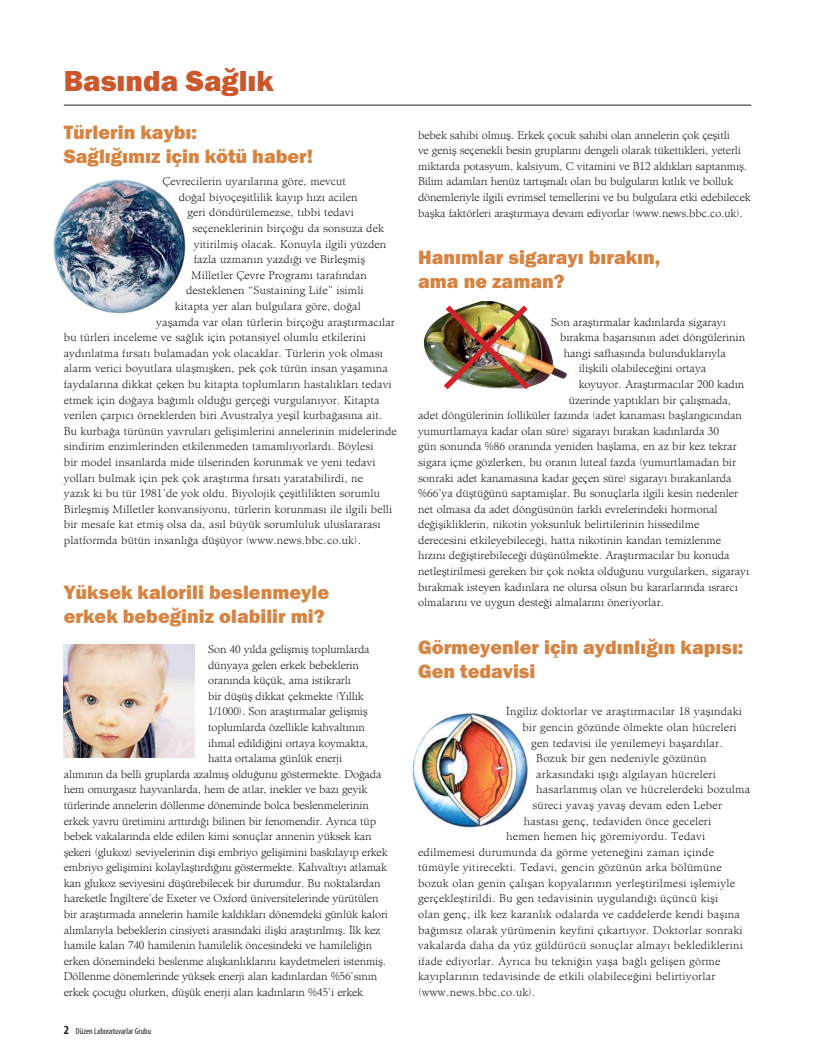
<style>
.page{position:relative;width:815px;height:1063px;background:#fff}
.page>*{position:absolute;margin:0;border:0;box-sizing:border-box;transform-origin:0 0}
.t1{font:800 30px "Franklin Gothic";color:#cb572c}
.t2{font:800 20px/24px "Franklin Gothic";color:#d58442}
.t3{font:11.25px/15.6px "Admine";color:#231f20}
.t4{font:11.25px "Admine";letter-spacing:.02em;color:#231f20}
.t5{font:condensed 8.75px "Myriad Pro";color:#231f20}
.s1{font-weight:700;font-size:12.5px}
</style>
<div class="page">
<hr style="left:64px;top:105px;width:687px;height:1px;background:#231f20">
<img style="left:51px;top:178px;width:137px;height:137px;border-radius:50%">
<img style="left:410px;top:711px;width:120px;height:119px;border-radius:50%">
<img style="left:64px;top:645px;width:130px;height:112px">
<img style="left:423px;top:319px;width:144px;height:66px">
<img style="left:438px;top:301px;width:97px;height:89px">
<h1 class="t1" style="left:64px;top:71px;width:211px">Basında Sağlık</h1>
<h2 class="t2" style="left:64px;top:121px;width:251px">Türlerin kaybı:<br>Sağlığımız için kötü haber!</h2>
<p class="t3" style="left:162px;top:175px;width:185px">Çevrecilerin uyarılarına göre, mevcut</p>
<p class="t3" style="left:179px;top:190px;width:180px">doğal biyoçeşitlilik kayıp hızı acilen</p>
<p class="t3" style="left:187px;top:206px;width:168px">geri döndürülemezse, tıbbi tedavi</p>
<p class="t3" style="left:192px;top:222px;width:193px">seçeneklerinin birçoğu da sonsuza dek</p>
<p class="t3" style="left:194px;top:237px;width:194px">yitirilmiş olacak. Konuyla ilgili yüzden</p>
<p class="t3" style="left:194px;top:253px;width:173px">fazla uzmanın yazdığı ve Birleşmiş</p>
<p class="t3" style="left:191px;top:268px;width:177px">Milletler Çevre Programı tarafından</p>
<p class="t3" style="left:186px;top:284px;width:179px">desteklenen “Sustaining Life” isimli</p>
<p class="t3" style="left:175px;top:300px;width:187px">kitapta yer alan bulgulara göre, doğal</p>
<p class="t3" style="left:156px;top:315px;width:240px">yaşamda var olan türlerin birçoğu araştırmacılar</p>
<p class="t3" style="left:64px;top:331px;width:304px">bu türleri inceleme ve sağlık için potansiyel olumlu etkilerini</p>
<p class="t3" style="left:64px;top:346px;width:321px">aydınlatma fırsatı bulamadan yok olacaklar. Türlerin yok olması</p>
<p class="t3" style="left:64px;top:362px;width:326px">alarm verici boyutlara ulaşmışken, pek çok türün insan yaşamına</p>
<p class="t3" style="left:64px;top:378px;width:329px">faydalarına dikkat çeken bu kitapta toplumların hastalıkları tedavi</p>
<p class="t3" style="left:64px;top:393px;width:317px">etmek için doğaya bağımlı olduğu gerçeği vurgulanıyor. Kitapta</p>
<p class="t3" style="left:64px;top:409px;width:320px">verilen çarpıcı örneklerden biri Avustralya yeşil kurbağasına ait.</p>
<p class="t3" style="left:64px;top:424px;width:334px">Bu kurbağa türünün yavruları gelişimlerini annelerinin midelerinde</p>
<p class="t3" style="left:64px;top:440px;width:311px">sindirim enzimlerinden etkilenmeden tamamlıyorlardı. Böylesi</p>
<p class="t3" style="left:64px;top:455px;width:313px">bir model insanlarda mide ülserinden korunmak ve yeni tedavi</p>
<p class="t3" style="left:64px;top:471px;width:301px">yolları bulmak için pek çok araştırma fırsatı yaratabilirdi, ne</p>
<p class="t3" style="left:64px;top:487px;width:318px">yazık ki bu tür 1981’de yok oldu. Biyolojik çeşitlilikten sorumlu</p>
<p class="t3" style="left:64px;top:502px;width:330px">Birleşmiş Milletler konvansiyonu, türlerin korunması ile ilgili belli</p>
<p class="t3" style="left:64px;top:518px;width:318px">bir mesafe kat etmiş olsa da, asıl büyük sorumluluk uluslararası</p>
<p class="t3" style="left:64px;top:533px;width:299px">platformda bütün insanlığa düşüyor (www.news.bbc.co.uk).</p>
<h2 class="t2" style="left:64px;top:582px;width:267px">Yüksek kalorili beslenmeyle erkek bebeğiniz olabilir mi?</h2>
<p class="t3" style="left:208px;top:643px;width:163px">Son 40 yılda gelişmiş toplumlarda</p>
<p class="t3" style="left:208px;top:658px;width:152px">dünyaya gelen erkek bebeklerin</p>
<p class="t3" style="left:208px;top:674px;width:144px">oranında küçük, ama istikrarlı</p>
<p class="t3" style="left:208px;top:689px;width:157px">bir düşüş dikkat çekmekte (Yıllık</p>
<p class="t3" style="left:208px;top:705px;width:161px">1/1000). Son araştırmalar gelişmiş</p>
<p class="t3" style="left:208px;top:721px;width:158px">toplumlarda özellikle kahvaltının</p>
<p class="t3" style="left:208px;top:736px;width:162px">ihmal edildiğini ortaya koymakta,</p>
<p class="t3" style="left:208px;top:752px;width:136px">hatta ortalama günlük enerji</p>
<p class="t3" style="left:64px;top:767px;width:319px">alımının da belli gruplarda azalmış olduğunu göstermekte. Doğada</p>
<p class="t3" style="left:64px;top:783px;width:305px">hem omurgasız hayvanlarda, hem de atlar, inekler ve bazı geyik</p>
<p class="t3" style="left:64px;top:798px;width:307px">türlerinde annelerin döllenme döneminde bolca beslenmelerinin</p>
<p class="t3" style="left:64px;top:814px;width:314px">erkek yavru üretimini arttırdığı bilinen bir fenomendir. Ayrıca tüp</p>
<p class="t3" style="left:64px;top:830px;width:309px">bebek vakalarında elde edilen kimi sonuçlar annenin yüksek kan</p>
<p class="t3" style="left:64px;top:845px;width:325px">şekeri (glukoz) seviyelerinin dişi embriyo gelişimini baskılayıp erkek</p>
<p class="t3" style="left:64px;top:861px;width:325px">embriyo gelişimini kolaylaştırdığını göstermekte. Kahvaltıyı atlamak</p>
<p class="t3" style="left:64px;top:876px;width:318px">kan glukoz seviyesini düşürebilecek bir durumdur. Bu noktalardan</p>
<p class="t3" style="left:64px;top:892px;width:316px">hareketle İngiltere’de Exeter ve Oxford üniversitelerinde yürütülen</p>
<p class="t3" style="left:64px;top:908px;width:326px">bir araştırmada annelerin hamile kaldıkları dönemdeki günlük kalori</p>
<p class="t3" style="left:64px;top:923px;width:318px">alımlarıyla bebeklerin cinsiyeti arasındaki ilişki araştırılmış. İlk kez</p>
<p class="t3" style="left:64px;top:939px;width:310px">hamile kalan 740 hamilenin hamilelik öncesindeki ve hamileliğin</p>
<p class="t3" style="left:64px;top:954px;width:324px">erken dönemindeki beslenme alışkanlıklarını kaydetmeleri istenmiş.</p>
<p class="t3" style="left:64px;top:970px;width:315px">Döllenme dönemlerinde yüksek enerji alan kadınlardan %56’sının</p>
<p class="t3" style="left:64px;top:986px;width:301px">erkek çocuğu olurken, düşük enerji alan kadınların %45’i erkek</p>
<p class="t5" style="left:64px;top:1028px;width:89px"><span class="s1">2</span> Düzen Laboratuvarlar Grubu</p>
<p class="t3" style="left:418px;top:128px;width:334px">bebek sahibi olmuş. Erkek çocuk sahibi olan annelerin çok çeşitli<br>ve geniş seçenekli besin gruplarını dengeli olarak tükettikleri, yeterli miktarda potasyum, kalsiyum, C vitamini ve B12 aldıkları saptanmış.<br>Bilim adamları henüz tartışmalı olan bu bulguların kıtlık ve bolluk dönemleriyle ilgili evrimsel temellerini ve bu bulgulara etki edebilecek başka faktörleri araştırmaya devam ediyorlar (www.news.bbc.co.uk).</p>
<h2 class="t2" style="left:418px;top:247px;width:244px">Hanımlar sigarayı bırakın, ama ne zaman?</h2>
<p class="t3" style="left:551px;top:315px;width:176px">Son araştırmalar kadınlarda sigarayı</p>
<p class="t3" style="left:560px;top:331px;width:187px">bırakma başarısının adet döngülerinin</p>
<p class="t3" style="left:564px;top:346px;width:164px">hangi safhasında bulunduklarıyla</p>
<p class="t3" style="left:579px;top:362px;width:129px">ilişkili olabileceğini ortaya</p>
<p class="t3" style="left:579px;top:378px;width:167px">koyuyor. Araştırmacılar 200 kadın</p>
<p class="t3" style="left:569px;top:393px;width:164px">üzerinde yaptıkları bir çalışmada,</p>
<p class="t3" style="left:418px;top:409px;width:325px">adet döngülerinin folliküler fazında (adet kanaması başlangıcından</p>
<p class="t3" style="left:418px;top:424px;width:303px">yumurtlamaya kadar olan süre) sigarayı bırakan kadınlarda 30</p>
<p class="t3" style="left:418px;top:440px;width:320px">gün sonunda %86 oranında yeniden başlama, en az bir kez tekrar</p>
<p class="t3" style="left:418px;top:455px;width:319px">sigara içme gözlerken, bu oranın luteal fazda (yumurtlamadan bir</p>
<p class="t3" style="left:418px;top:471px;width:315px">sonraki adet kanamasına kadar geçen süre) sigarayı bırakanlarda</p>
<p class="t3" style="left:418px;top:487px;width:322px">%66’ya düştüğünü saptamışlar. Bu sonuçlarla ilgili kesin nedenler</p>
<p class="t3" style="left:418px;top:502px;width:301px">net olmasa da adet döngüsünün farklı evrelerindeki hormonal</p>
<p class="t3" style="left:418px;top:518px;width:283px">değişikliklerin, nikotin yoksunluk belirtilerinin hissedilme</p>
<p class="t3" style="left:418px;top:533px;width:304px">derecesini etkileyebileceği, hatta nikotinin kandan temizlenme</p>
<p class="t3" style="left:418px;top:549px;width:313px">hızını değiştirebileceği düşünülmekte. Araştırmacılar bu konuda</p>
<p class="t3" style="left:418px;top:565px;width:333px">netleştirilmesi gereken bir çok nokta olduğunu vurgularken, sigarayı</p>
<p class="t3" style="left:418px;top:580px;width:321px">bırakmak isteyen kadınlara ne olursa olsun bu kararlarında ısrarcı</p>
<p class="t3" style="left:418px;top:596px;width:247px">olmalarını ve uygun desteği almalarını öneriyorlar.</p>
<h2 class="t2" style="left:418px;top:637px;width:327px">Görmeyenler için aydınlığın kapısı:<br>Gen tedavisi</h2>
<p class="t4" style="left:506px;top:707px;width:237px">İngiliz doktorlar ve araştırmacılar 18 yaşındaki</p>
<p class="t4" style="left:522px;top:723px;width:216px">bir gencin gözünde ölmekte olan hücreleri</p>
<p class="t4" style="left:531px;top:738px;width:193px">gen tedavisi ile yenilemeyi başardılar.</p>
<p class="t4" style="left:536px;top:754px;width:172px">Bozuk bir gen nedeniyle gözünün</p>
<p class="t4" style="left:536px;top:770px;width:181px">arkasındaki ışığı algılayan hücreleri</p>
<p class="t4" style="left:536px;top:785px;width:215px">hasarlanmış olan ve hücrelerdeki bozulma</p>
<p class="t4" style="left:532px;top:801px;width:191px">süreci yavaş yavaş devam eden Leber</p>
<p class="t4" style="left:524px;top:816px;width:189px">hastası genç, tedaviden önce geceleri</p>
<p class="t4" style="left:506px;top:832px;width:200px">hemen hemen hiç göremiyordu. Tedavi</p>
<p class="t4" style="left:418px;top:848px;width:297px">edilmemesi durumunda da görme yeteneğini zaman içinde</p>
<p class="t4" style="left:418px;top:863px;width:305px">tümüyle yitirecekti. Tedavi, gencin gözünün arka bölümüne</p>
<p class="t4" style="left:418px;top:879px;width:318px">bozuk olan genin çalışan kopyalarının yerleştirilmesi işlemiyle</p>
<p class="t4" style="left:418px;top:894px;width:302px">gerçekleştirildi. Bu gen tedavisinin uygulandığı üçüncü kişi</p>
<p class="t4" style="left:418px;top:910px;width:323px">olan genç, ilk kez karanlık odalarda ve caddelerde kendi başına</p>
<p class="t4" style="left:418px;top:926px;width:326px">bağımsız olarak yürümenin keyfini çıkartıyor. Doktorlar sonraki</p>
<p class="t4" style="left:418px;top:941px;width:326px">vakalarda daha da yüz güldürücü sonuçlar almayı beklediklerini</p>
<p class="t4" style="left:418px;top:957px;width:304px">ifade ediyorlar. Ayrıca bu tekniğin yaşa bağlı gelişen görme</p>
<p class="t4" style="left:418px;top:972px;width:299px">kayıplarının tedavisinde de etkili olabileceğini belirtiyorlar</p>
<p class="t4" style="left:418px;top:988px;width:119px">(www.news.bbc.co.uk).</p>
</div>
